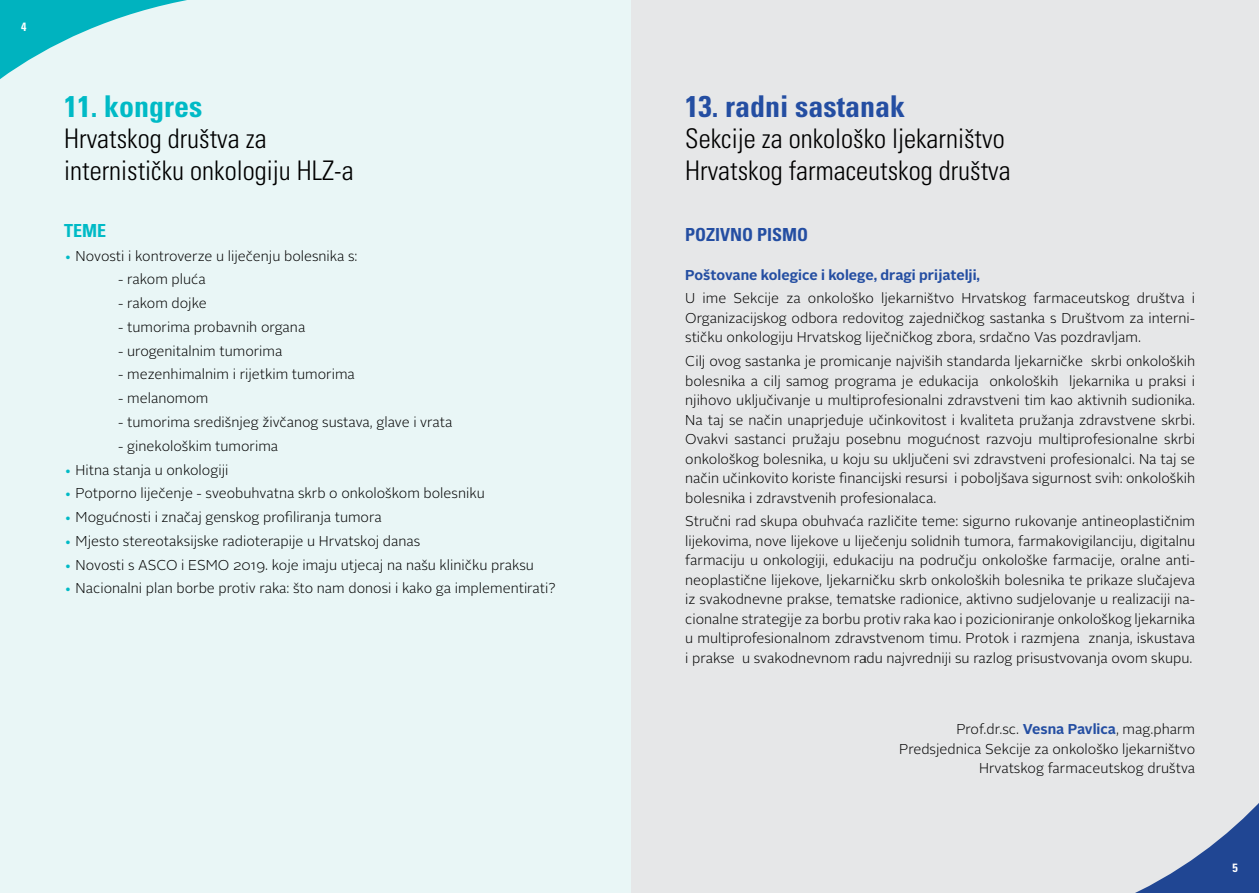
<style>
.page{position:relative;width:1259px;height:893px;background:#fff}
.page>*{position:absolute;margin:0;border:0;box-sizing:border-box;transform-origin:0 0}
.t1{font:700 condensed 30px "Univers X";color:#244ea2}
.t2{font:700 condensed 30px "Univers X";color:#00bac6}
.t3{font:300 condensed 27px/31.5px "Univers X";color:#000}
.t4{font:700 condensed 18px "Univers X";color:#244ea2}
.t5{font:700 condensed 18px "Univers X";color:#00bac6}
.t6{font:300 14.25px/19.5px "Alright Sans";color:#000;text-align:justify}
.t7{font:700 14.25px "Alright Sans";color:#244ea2}
.t8{font:700 condensed 12px "Univers X";color:#fff}
.s1{color:#00bac6}
.s2{font-weight:700;color:#244ea2}
</style>
<div class="page">
<div style="left:630px;top:0;width:629px;height:893px;background:#e6e7e8"></div>
<div style="left:0;top:0;width:630px;height:893px;background:#e9f6f6"></div>
<svg style="left:0;top:0;width:187px;height:79px"></svg>
<svg style="left:1135px;top:803px;width:124px;height:90px"></svg>
<p class="t8" style="left:21px;top:19px;width:7px">4</p>
<h1 class="t2" style="left:64px;top:88px;width:140px">11. kongres</h1>
<h2 class="t3" style="left:64px;top:123px;width:291px">Hrvatskog društva za internistiËku onkologiju HLZ-a</h2>
<p class="t5" style="left:64px;top:219px;width:43px">TEME</p>
<p class="t6" style="left:64px;top:246px;width:295px"><span class="s1">•</span> Novosti i kontroverze u liječenju bolesnika s:</p>
<p class="t6" style="left:118px;top:270px;width:89px">- rakom pluća</p>
<p class="t6" style="left:118px;top:294px;width:90px">- rakom dojke</p>
<p class="t6" style="left:118px;top:317px;width:189px">- tumorima probavnih organa</p>
<p class="t6" style="left:118px;top:341px;width:166px">- urogenitalnim tumorima</p>
<p class="t6" style="left:118px;top:365px;width:238px">- mezenhimalnim i rijetkim tumorima</p>
<p class="t6" style="left:118px;top:389px;width:92px">- melanomom</p>
<p class="t6" style="left:118px;top:412px;width:336px">- tumorima središnjeg živčanog sustava, glave i vrata</p>
<p class="t6" style="left:118px;top:436px;width:161px">- ginekološkim tumorima</p>
<p class="t6" style="left:64px;top:460px;width:166px"><span class="s1">•</span> Hitna stanja u onkologiji</p>
<p class="t6" style="left:64px;top:484px;width:422px"><span class="s1">•</span> Potporno liječenje - sveobuhvatna skrb o onkološkom bolesniku</p>
<p class="t6" style="left:64px;top:508px;width:319px"><span class="s1">•</span> Mogućnosti i značaj genskog profiliranja tumora</p>
<p class="t6" style="left:64px;top:531px;width:358px"><span class="s1">•</span> Mjesto stereotaksijske radioterapije u Hrvatskoj danas</p>
<p class="t6" style="left:64px;top:555px;width:471px"><span class="s1">•</span> Novosti s ASCO i ESMO 2019. koje imaju utjecaj na našu kliničku praksu</p>
<p class="t6" style="left:64px;top:579px;width:493px"><span class="s1">•</span> Nacionalni plan borbe protiv raka: što nam donosi i kako ga implementirati?</p>
<h1 class="t1" style="left:685px;top:88px;width:221px">13. radni sastanak</h1>
<h2 class="t3" style="left:685px;top:123px;width:327px">Sekcije za onkološko ljekarništvo<br>Hrvatskog farmaceutskog društva</h2>
<p class="t4" style="left:685px;top:223px;width:125px">POZIVNO PISMO</p>
<p class="t7" style="left:685px;top:265px;width:296px">Poštovane kolegice i kolege, dragi prijatelji,</p>
<p class="t6" style="left:685px;top:289px;width:511px">U ime Sekcije za onkološko ljekarništvo Hrvatskog farmaceutskog društva i Organizacijskog odbora redovitog zajedničkog sastanka s Društvom za interni&shy;stičku onkologiju Hrvatskog liječničkog zbora, srdačno Vas pozdravljam.</p>
<p class="t6" style="left:685px;top:352px;width:511px">Cilj ovog sastanka je promicanje najviših standarda ljekarničke skrbi onkoloških bolesnika a cilj samog programa je edukacija onkoloških ljekarnika u praksi i njihovo uključivanje u multiprofesionalni zdravstveni tim kao aktivnih sudionika.<br>Na taj se način unaprjeđuje učinkovitost i kvaliteta pružanja zdravstvene skrbi.<br>Ovakvi sastanci pružaju posebnu mogućnost razvoju multiprofesionalne skrbi onkološkog bolesnika, u koju su uključeni svi zdravstveni profesionalci. Na taj se način učinkovito koriste financijski resursi i poboljšava sigurnost svih: onkoloških bolesnika i zdravstvenih profesionalaca.</p>
<p class="t6" style="left:685px;top:512px;width:511px">Stručni rad skupa obuhvaća različite teme: sigurno rukovanje antineoplastičnim lijekovima, nove lijekove u liječenju solidnih tumora, farmakovigilanciju, digitalnu farmaciju u onkologiji, edukaciju na području onkološke farmacije, oralne anti&shy;neoplastične lijekove, ljekarničku skrb onkoloških bolesnika te prikaze slučajeva iz svakodnevne prakse, tematske radionice, aktivno sudjelovanje u realizaciji na&shy;cionalne strategije za borbu protiv raka kao i pozicioniranje onkološkog ljekarnika u multiprofesionalnom zdravstvenom timu. Protok i razmjena znanja, iskustava i prakse u svakodnevnom radu najvredniji su razlog prisustvovanja ovom skupu.</p>
<p class="t6" style="left:899px;top:719px;width:297px;text-align:right">Prof.dr.sc. <span class="s2">Vesna Pavlica</span>, mag.pharm<br>Predsjednica Sekcije za onkološko ljekarništvo<br>Hrvatskog farmaceutskog društva</p>
<p class="t8" style="left:1232px;top:860px;width:7px">5</p>
</div>
